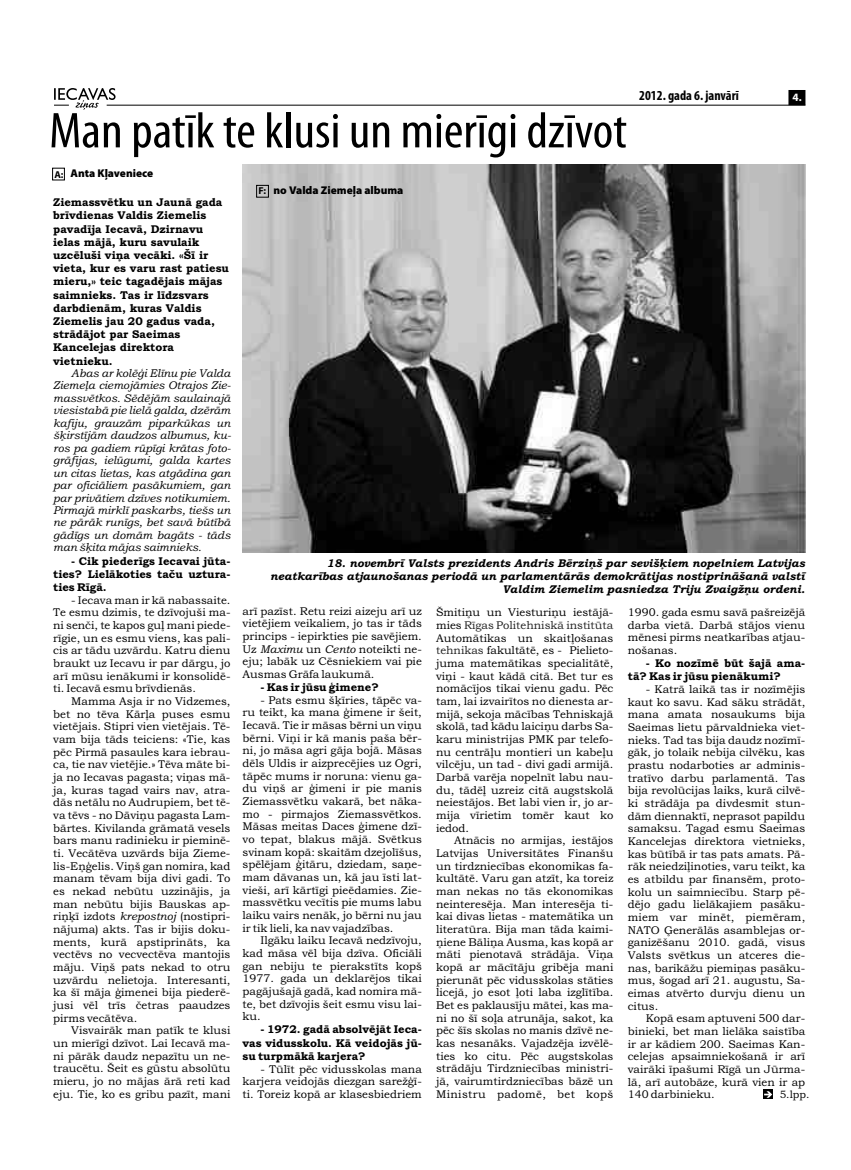
<style>
.page{position:relative;width:851px;height:1170px;background:#fff}
.page>*{position:absolute;margin:0;border:0;box-sizing:border-box;transform-origin:0 0}
.t1{font:condensed 50.62px "Myriad Pro";color:#000;scale:1.06 1}
.t2{font:700 condensed 13.75px "Myriad Pro";color:#000}
.t3{font:11.25px/12.6px "Bookman Old Style";color:#000;text-align:justify}
.t4{font:italic 11.25px/12.5px "Bookman Old Style";color:#000;text-align:justify}
.t5{font:900 11.25px "Myriad Pro";color:#000}
.t6{font:700 11.25px "Myriad Pro";color:#fff}
.t7{font:10.62px "Bookman Old Style";color:#000}
.s1{font-weight:700;font-size:10px}
.s2{font-style:italic}
.s3{color:#212121}
</style>
<div class="page">
<svg style="left:54px;top:88px;width:751px;height:22px"></svg>
<div style="left:52px;top:168px;width:13px;height:12px;border:1px solid #000"></div>
<svg style="left:763px;top:1089px;width:9px;height:10px"></svg>
<svg style="left:764px;top:1091px;width:8px;height:6px"></svg>
<img style="left:243px;top:164px;width:562px;height:388px">
<div style="left:256px;top:185px;width:12px;height:12px;border:1px solid #000"></div>
<h1 class="t1" style="left:49px;top:109px;width:546px">Man patīk te klusi un mierīgi dzīvot</h1>
<p class="t5" style="left:54px;top:168px;width:100px"><span class="s1">A:</span> Anta Kļaveniece</p>
<p class="t2" style="left:639px;top:90px;width:101px">2012. gada 6. janvārī</p>
<p class="t6" style="left:792px;top:93px;width:11px">4.</p>
<p class="t3" style="left:53px;top:197px;width:177px;line-height:13.1px;text-align:left">Ziemassvētku un Jaunā gada brīvdienas Valdis Ziemelis pavadīja Iecavā, Dzirnavu ielas mājā, kuru savulaik uzcēluši viņa vecāki. «Šī ir vieta, kur es varu rast patiesu mieru,» teic tagadējais mājas saimnieks. Tas ir līdzsvars darbdienām, kuras Valdis<br>Ziemelis jau 20 gadus vada, strādājot par Saeimas<br>Kancelejas direktora vietnieku.</p>
<p class="t4" style="left:53px;top:368px;width:179px;text-indent:18px">Abas ar kolēģi Elīnu pie Valda Ziemeļa ciemojāmies Otrajos Zie&shy;massvētkos. Sēdējām saulainajā viesistabā pie lielā galda, dzērām kafiju, grauzām piparkūkas un šķirstījām daudzos albumus, ku&shy;ros pa gadiem rūpīgi krātas foto&shy;grāfijas, ielūgumi, galda kartes un citas lietas, kas atgādina gan par oficiāliem pasākumiem, gan par privātiem dzīves notikumiem.<br>Pirmajā mirklī paskarbs, tiešs un ne pārāk runīgs, bet savā būtībā gādīgs un domām bagāts - tāds man šķita mājas saimnieks.</p>
<p class="t3" style="left:53px;top:555px;width:179px;line-height:13.1px;text-indent:18px">- Cik piederīgs Iecavai jūta&shy;ties? Lielākoties taču uztura&shy;ties Rīgā.</p>
<p class="t3" style="left:53px;top:594px;width:179px;text-indent:18px">- Iecava man ir kā nabassaite.<br>Te esmu dzimis, te dzīvojuši ma&shy;ni senči, te kapos guļ mani piede&shy;rīgie, un es esmu viens, kas pali&shy;cis ar tādu uzvārdu. Katru dienu braukt uz Iecavu ir par dārgu, jo arī mūsu ienākumi ir konsolidē&shy;ti. Iecavā esmu brīvdienās.</p>
<p class="t3" style="left:53px;top:695px;width:179px;text-indent:18px">Mamma Asja ir no Vidzemes, bet no tēva Kārļa puses esmu vietējais. Stipri vien vietējais. Tē&shy;vam bija tāds teiciens: «Tie, kas pēc Pirmā pasaules kara iebrau&shy;ca, tie nav vietējie.» Tēva māte bi&shy;ja no Iecavas pagasta; viņas mā&shy;ja, kuras tagad vairs nav, atra&shy;dās netālu no Audrupiem, bet tē&shy;va tēvs - no Dāviņu pagasta Lam&shy;bārtes. Kivilanda grāmatā vesels bars manu radinieku ir pieminē&shy;ti. Vecātēva uzvārds bija Zieme&shy;lis-Eņģelis. Viņš gan nomira, kad manam tēvam bija divi gadi. To es nekad nebūtu uzzinājis, ja man nebūtu bijis Bauskas ap&shy;riņķī izdots <span class="s2">krepostnoj</span> (nostipri&shy;nājuma) akts. Tas ir bijis doku&shy;ments, kurā apstiprināts, ka vectēvs no vecvectēva mantojis māju. Viņš pats nekad to otru uzvārdu nelietoja. Interesanti, ka šī māja ģimenei bija piederē&shy;jusi vēl trīs četras paaudzes pirms vecātēva.</p>
<p class="t3" style="left:53px;top:1025px;width:179px;text-indent:18px">Visvairāk man patīk te klusi un mierīgi dzīvot. Lai Iecavā ma&shy;ni pārāk daudz nepazītu un ne&shy;traucētu. Šeit es gūstu absolūtu mieru, jo no mājas ārā reti kad eju. Tie, ko es gribu pazīt, mani</p>
<p class="t5" style="left:258px;top:185px;width:146px"><span class="s1">F:</span> no Valda Ziemeļa albuma</p>
<p class="t4" style="left:270px;top:557px;width:536px;line-height:13.2px;text-align:right">18. novembrī Valsts prezidents Andris Bērziņš par sevišķiem nopelniem Latvijas neatkarības atjaunošanas periodā un parlamentārās demokrātijas nostiprināšanā valstī<br>Valdim Ziemelim pasniedza Triju Zvaigžņu ordeni.</p>
<p class="t3" style="left:242px;top:605px;width:181px">arī pazīst. Retu reizi aizeju arī uz vietējiem veikaliem, jo tas ir tāds princips - iepirkties pie savējiem.<br>Uz <span class="s2">Maximu</span> un <span class="s2">Cento</span> noteikti ne&shy;eju; labāk uz Cēsniekiem vai pie Ausmas Grāfa laukumā.</p>
<p class="t3" style="left:260px;top:682px;width:120px">- Kas ir jūsu ģimene?</p>
<p class="t3" style="left:242px;top:694px;width:181px;text-indent:18px">- Pats esmu šķīries, tāpēc va&shy;ru teikt, ka mana ģimene ir šeit, Iecavā. Tie ir māsas bērni un viņu bērni. Viņi ir kā manis paša bēr&shy;ni, jo māsa agri gāja bojā. Māsas dēls Uldis ir aizprecējies uz Ogri, tāpēc mums ir noruna: vienu ga&shy;du viņš ar ģimeni ir pie manis Ziemassvētku vakarā, bet nāka&shy;mo - pirmajos Ziemassvētkos.<br>Māsas meitas Daces ģimene dzī&shy;vo tepat, blakus mājā. Svētkus svinam kopā: skaitām dzejolīšus, spēlējam ģitāru, dziedam, saņe&shy;mam dāvanas un, kā jau īsti lat&shy;vieši, arī kārtīgi pieēdamies. Zie&shy;massvētku vecītis pie mums labu laiku vairs nenāk, jo bērni nu jau ir tik lieli, ka nav vajadzības.</p>
<p class="t3" style="left:242px;top:935px;width:181px;text-indent:18px">Ilgāku laiku Iecavā nedzīvoju, kad māsa vēl bija dzīva. Oficiāli gan nebiju te pierakstīts kopš 1977. gada un deklarējos tikai pagājušajā gadā, kad nomira mā&shy;te, bet dzīvojis šeit esmu visu lai&shy;ku.</p>
<p class="t3" style="left:242px;top:1024px;width:181px;line-height:13.1px;text-indent:18px">- 1972. gadā absolvējāt Ieca&shy;vas vidusskolu. Kā veidojās jū&shy;su turpmākā karjera?</p>
<p class="t3" style="left:242px;top:1063px;width:181px;text-indent:18px">- Tūlīt pēc vidusskolas mana karjera veidojās diezgan sarežģī&shy;ti. Toreiz kopā ar klasesbiedriem</p>
<p class="t3" style="left:436px;top:607px;width:179px">Šmitiņu un Viesturiņu iestājā&shy;mies <span class="s3">Rīgas Politehniskā institūta </span>Automātikas un skaitļošanas <span class="s3">tehnikas</span> fakultātē, es - Pielieto&shy;juma matemātikas specialitātē, viņi - kaut kādā citā. Bet tur es nomācījos tikai vienu gadu. Pēc tam, lai izvairītos no dienesta ar&shy;mijā, sekoja mācības Tehniskajā skolā, tad kādu laiciņu darbs Sa&shy;karu ministrijas PMK par telefo&shy;nu centrāļu montieri un kabeļu vilcēju, un tad - divi gadi armijā.<br>Darbā varēja nopelnīt labu nau&shy;du, tādēļ uzreiz citā augstskolā neiestājos. Bet labi vien ir, jo ar&shy;mija vīrietim tomēr kaut ko iedod.</p>
<p class="t3" style="left:436px;top:835px;width:179px;text-indent:18px">Atnācis no armijas, iestājos Latvijas Universitātes Finanšu un tirdzniecības ekonomikas fa&shy;kultātē. Varu gan atzīt, ka toreiz man nekas no tās ekonomikas neinteresēja. Man interesēja ti&shy;kai divas lietas - matemātika un literatūra. Bija man tāda kaimi&shy;ņiene Bāliņa Ausma, kas kopā ar māti pienotavā strādāja. Viņa kopā ar mācītāju gribēja mani pierunāt pēc vidusskolas stāties licejā, jo esot ļoti laba izglītība.<br>Bet es paklausīju mātei, kas ma&shy;ni no šī soļa atrunāja, sakot, ka pēc šīs skolas no manis dzīvē ne&shy;kas nesanāks. Vajadzēja izvēlē&shy;ties ko citu. Pēc augstskolas strādāju Tirdzniecības ministri&shy;jā, vairumtirdzniecības bāzē un Ministru padomē, bet kopš</p>
<p class="t3" style="left:627px;top:607px;width:179px">1990. gada esmu savā pašreizējā darba vietā. Darbā stājos vienu mēnesi pirms neatkarības atjau&shy;nošanas.</p>
<p class="t3" style="left:627px;top:657px;width:179px;line-height:13.1px;text-indent:18px">- Ko nozīmē būt šajā ama&shy;tā? Kas ir jūsu pienākumi?</p>
<p class="t3" style="left:627px;top:684px;width:179px;text-indent:18px">- Katrā laikā tas ir nozīmējis kaut ko savu. Kad sāku strādāt, mana amata nosaukums bija Saeimas lietu pārvaldnieka viet&shy;nieks. Tad tas bija daudz nozīmī&shy;gāk, jo tolaik nebija cilvēku, kas prastu nodarboties ar adminis&shy;tratīvo darbu parlamentā. Tas bija revolūcijas laiks, kurā cilvē&shy;ki strādāja pa divdesmit stun&shy;dām diennaktī, neprasot papildu samaksu. Tagad esmu Saeimas Kancelejas direktora vietnieks, kas būtībā ir tas pats amats. Pā&shy;rāk neiedziļinoties, varu teikt, ka es atbildu par finansēm, proto&shy;kolu un saimniecību. Starp pē&shy;dējo gadu lielākajiem pasāku&shy;miem var minēt, piemēram, NATO Ģenerālās asamblejas or&shy;ganizēšanu 2010. gadā, visus Valsts svētkus un atceres die&shy;nas, barikāžu piemiņas pasāku&shy;mus, šogad arī 21. augustu, Sa&shy;eimas atvērto durvju dienu un citus.</p>
<p class="t3" style="left:627px;top:1013px;width:179px;text-indent:18px">Kopā esam aptuveni 500 dar&shy;binieki, bet man lielāka saistība ir ar kādiem 200. Saeimas Kan&shy;celejas apsaimniekošanā ir arī vairāki īpašumi Rīgā un Jūrma&shy;lā, arī autobāze, kurā vien ir ap 140 darbinieku.</p>
<p class="t7" style="left:779px;top:1090px;width:31px">5.lpp.</p>
</div>
